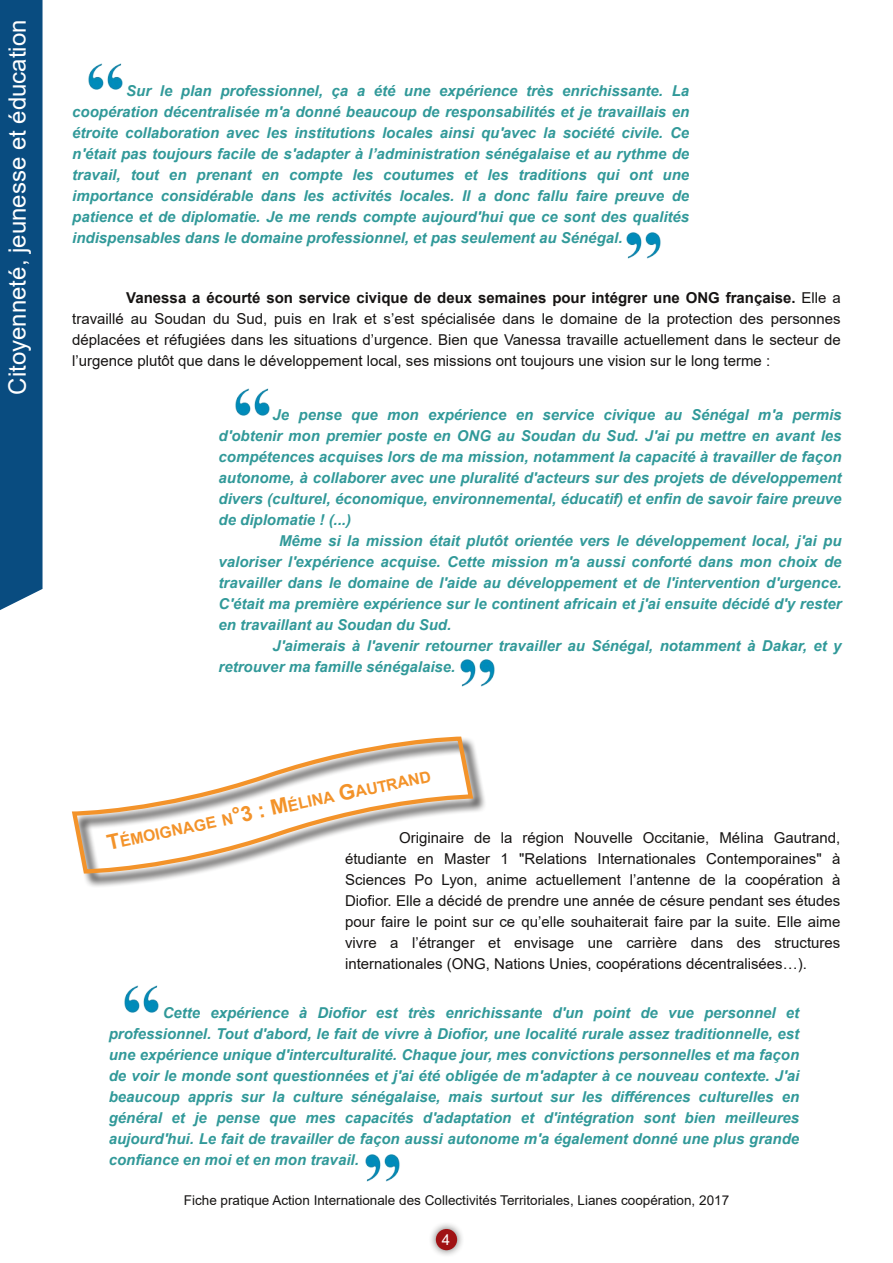
<style>
.page{position:relative;width:893px;height:1263px;background:#fff}
.page>*{position:absolute;margin:0;border:0;box-sizing:border-box;transform-origin:0 0}
.t1{font:24px "Arial";color:#fff}
.t2{font:700 15.75px "Arial";color:#f3932a}
.t3{font:italic 700 15px/21px "Arial";color:#319999;text-align:justify}
.t4{font:15px/21px "Arial";color:#161413;text-align:justify}
.t5{font:15px "Arial";color:#fff}
.t6{font:13.5px "Arial";color:#161413}
.s1{font-weight:700}
.s2{font-size:21px}
</style>
<div class="page">
<div style="left:0;top:0;width:43px;height:610px;background:#094c80"></div>
<img style="left:431px;top:1224px;width:31px;height:31px">
<div style="left:436px;top:1229px;width:21px;height:21px;background:#a01214;border-radius:50%"></div>
<img style="left:235px;top:389px;width:35px;height:26px">
<img style="left:460px;top:660px;width:35px;height:26px">
<img style="left:124px;top:985px;width:35px;height:27px">
<img style="left:88px;top:63px;width:35px;height:27px">
<img style="left:626px;top:232px;width:35px;height:27px">
<img style="left:475px;top:751px;width:10px;height:61px">
<svg style="left:71px;top:736px;width:404px;height:151px"></svg>
<img style="left:365px;top:1155px;width:35px;height:26px">
<h1 class="t1" style="left:4px;top:395px;width:376px;rotate:-90deg">Citoyenneté, jeunesse et éducation</h1>
<p class="t3" style="left:72px;top:80px;width:618px;text-indent:54px">Sur le plan professionnel, ça a été une expérience très enrichissante. La coopération décentralisée m'a donné beaucoup de responsabilités et je travaillais en étroite collaboration avec les institutions locales ainsi qu'avec la société civile. Ce n'était pas toujours facile de s'adapter à l’administration sénégalaise et au rythme de travail, tout en prenant en compte les coutumes et les traditions qui ont une importance considérable dans les activités locales. Il a donc fallu faire preuve de patience et de diplomatie. Je me rends compte aujourd'hui que ce sont des qualités indispensables dans le domaine professionnel, et pas seulement au Sénégal.</p>
<p class="t4" style="left:72px;top:287px;width:770px;text-indent:54px"><span class="s1">Vanessa a écourté son service civique de deux semaines pour intégrer une ONG française.</span> Elle a travaillé au Soudan du Sud, puis en Irak et s’est spécialisée dans le domaine de la protection des personnes déplacées et réfugiées dans les situations d’urgence. Bien que Vanessa travaille actuellement dans le secteur de l’urgence plutôt que dans le développement local, ses missions ont toujours une vision sur le long terme :</p>
<p class="t3" style="left:273px;top:405px;width:570px">Je pense que mon expérience en service civique au Sénégal m'a permis</p>
<p class="t3" style="left:219px;top:426px;width:624px">d'obtenir mon premier poste en ONG au Soudan du Sud. J'ai pu mettre en avant les</p>
<p class="t3" style="left:219px;top:447px;width:624px">compétences acquises lors de ma mission, notamment la capacité à travailler de façon</p>
<p class="t3" style="left:219px;top:468px;width:624px">autonome, à collaborer avec une pluralité d'acteurs sur des projets de développement</p>
<p class="t3" style="left:219px;top:489px;width:624px">divers (culturel, économique, environnemental, éducatif) et enfin de savoir faire preuve</p>
<p class="t3" style="left:219px;top:510px;width:134px">de diplomatie ! (...)</p>
<p class="t3" style="left:279px;top:531px;width:564px">Même si la mission était plutôt orientée vers le développement local, j'ai pu</p>
<p class="t3" style="left:219px;top:552px;width:624px">valoriser l'expérience acquise. Cette mission m'a aussi conforté dans mon choix de</p>
<p class="t3" style="left:219px;top:573px;width:624px">travailler dans le domaine de l'aide au développement et de l'intervention d'urgence.</p>
<p class="t3" style="left:219px;top:594px;width:624px">C'était ma première expérience sur le continent africain et j'ai ensuite décidé d'y rester</p>
<p class="t3" style="left:219px;top:615px;width:234px">en travaillant au Soudan du Sud.</p>
<p class="t3" style="left:273px;top:636px;width:570px">J'aimerais à l'avenir retourner travailler au Sénégal, notamment à Dakar, et y</p>
<p class="t3" style="left:219px;top:657px;width:238px">retrouver ma famille sénégalaise.</p>
<p class="t2" style="left:106px;top:836px;width:332px;rotate:-12deg"><span class="s2">T</span>ÉMOIGNAGE N<span class="s2">°3 : M</span>ÉLINA <span class="s2">G</span>AUTRAND</p>
<p class="t4" style="left:345px;top:827px;width:497px;text-indent:54px">Originaire de la région Nouvelle Occitanie, Mélina Gautrand, étudiante en Master 1 "Relations Internationales Contemporaines" à Sciences Po Lyon, anime actuellement l’antenne de la coopération à Diofior. Elle a décidé de prendre une année de césure pendant ses études pour faire le point sur ce qu’elle souhaiterait faire par la suite. Elle aime vivre a l’étranger et envisage une carrière dans des structures internationales (ONG, Nations Unies, coopérations décentralisées…).</p>
<p class="t3" style="left:109px;top:1002px;width:692px;text-indent:54px">Cette expérience à Diofior est très enrichissante d'un point de vue personnel et professionnel. Tout d'abord, le fait de vivre à Diofior, une localité rurale assez traditionnelle, est une expérience unique d'interculturalité. Chaque jour, mes convictions personnelles et ma façon de voir le monde sont questionnées et j'ai été obligée de m'adapter à ce nouveau contexte. J'ai beaucoup appris sur la culture sénégalaise, mais surtout sur les différences culturelles en général et je pense que mes capacités d'adaptation et d'intégration sont bien meilleures aujourd'hui. Le fait de travailler de façon aussi autonome m'a également donné une plus grande confiance en moi et en mon travail.</p>
<p class="t6" style="left:184px;top:1192px;width:547px">Fiche pratique Action Internationale des Collectivités Territoriales, Lianes coopération, 2017</p>
<p class="t5" style="left:442px;top:1231px;width:10px">4</p>
</div>
